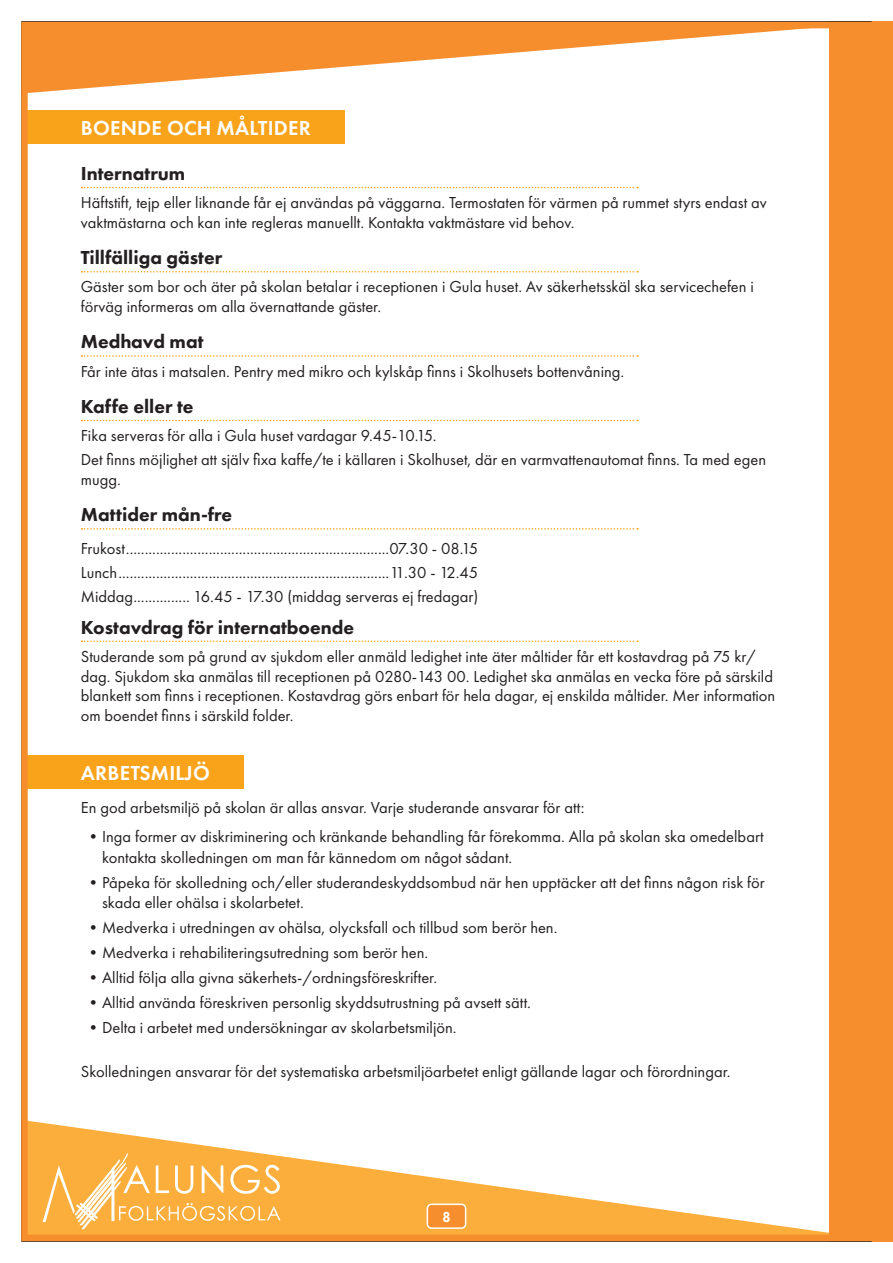
<style>
.page{position:relative;width:893px;height:1263px;background:#fff}
.page>*{position:absolute;margin:0;border:0;box-sizing:border-box;transform-origin:0 0}
.t1{font:600 21px "Futura PT";letter-spacing:.01em;color:#fff}
.t2{font:800 19.5px "Futura PT";color:#231f20}
.t3{font:16.5px/19.8px "Futura PT";color:#231f20}
.t4{font:800 15px "Futura PT";color:#fff;scale:.9 1}
</style>
<div class="page">
<div style="left:28px;top:111px;width:317px;height:33px;background:#f9a31b"></div>
<svg style="left:82px;top:187px;width:556px;height:1px"></svg>
<svg style="left:82px;top:271px;width:556px;height:2px"></svg>
<svg style="left:82px;top:355px;width:556px;height:2px"></svg>
<svg style="left:82px;top:420px;width:556px;height:1px"></svg>
<svg style="left:82px;top:528px;width:556px;height:2px"></svg>
<svg style="left:82px;top:640px;width:556px;height:2px"></svg>
<div style="left:28px;top:756px;width:216px;height:33px;background:#f9a31b"></div>
<svg style="left:28px;top:1120px;width:801px;height:114px"></svg>
<svg style="left:43px;top:1153px;width:238px;height:76px;background:#fbbb5a"></svg>
<div style="left:829px;top:94px;width:64px;height:1148px;background:#f68e2e"></div>
<svg style="left:28px;top:21px;width:865px;height:73px;fill:#f68e30"></svg>
<div style="left:21px;top:22px;width:853px;height:1219px;border:6px solid #f68e2e"></div>
<div style="left:427px;top:1204px;width:39px;height:24px;background:#f68e2e;border-radius:4px"></div>
<div style="left:427px;top:1203px;width:39px;height:26px;border:2px solid #fff;border-radius:4px"></div>
<p class="t1" style="left:81px;top:115px;width:231px">BOENDE OCH MÅLTIDER</p>
<p class="t2" style="left:81px;top:161px;width:106px">Internatrum</p>
<p class="t3" style="left:81px;top:193px;width:687px">Häftstift, tejp eller liknande får ej användas på väggarna. Termostaten för värmen på rummet styrs endast av vaktmästarna och kan inte regleras manuellt. Kontakta vaktmästare vid behov.</p>
<p class="t2" style="left:81px;top:245px;width:143px">Tillfälliga gäster</p>
<p class="t3" style="left:81px;top:277px;width:675px">Gäster som bor och äter på skolan betalar i receptionen i Gula huset. Av säkerhetsskäl ska servicechefen i förväg informeras om alla övernattande gäster.</p>
<p class="t2" style="left:81px;top:330px;width:124px">Medhavd mat</p>
<p class="t3" style="left:81px;top:361px;width:545px">Får inte ätas i matsalen. Pentry med mikro och kylskåp finns i Skolhusets bottenvåning.</p>
<p class="t2" style="left:81px;top:394px;width:114px">Kaffe eller te</p>
<p class="t3" style="left:81px;top:423px;width:687px;line-height:24px">Fika serveras för alla i Gula huset vardagar 9.45-10.15.<br>Det finns möjlighet att själv fixa kaffe/te i källaren i Skolhuset, där en varmvattenautomat finns. Ta med egen</p>
<p class="t3" style="left:81px;top:469px;width:42px">mugg.</p>
<p class="t2" style="left:81px;top:502px;width:153px">Mattider mån-fre</p>
<p class="t3" style="left:81px;top:536px;width:399px;line-height:24px;text-align:justify">Frukost......................................................................07.30 - 08.15<br>Lunch........................................................................11.30 - 12.45<br>Middag............... 16.45 - 17.30 (middag serveras ej fredagar)</p>
<p class="t2" style="left:81px;top:615px;width:275px">Kostavdrag för internatboende</p>
<p class="t3" style="left:81px;top:646px;width:696px">Studerande som på grund av sjukdom eller anmäld ledighet inte äter måltider får ett kostavdrag på 75 kr/ dag. Sjukdom ska anmälas till receptionen på 0280-143 00. Ledighet ska anmälas en vecka före på särskild blankett som finns i receptionen. Kostavdrag görs enbart för hela dagar, ej enskilda måltider. Mer information om boendet finns i särskild folder.</p>
<p class="t1" style="left:81px;top:760px;width:130px">ARBETSMILJÖ</p>
<p class="t3" style="left:81px;top:797px;width:505px">En god arbetsmiljö på skolan är allas ansvar. Varje studerande ansvarar för att:</p>
<p class="t3" style="left:102px;top:826px;width:663px;line-height:20.7px;text-indent:-17px">•Inga former av diskriminering och kränkande behandling får förekomma. Alla på skolan ska omedelbart kontakta skolledningen om man får kännedom om något sådant.</p>
<p class="t3" style="left:102px;top:872px;width:664px;line-height:20.7px;text-indent:-17px">•Påpeka för skolledning och/eller studerandeskyddsombud när hen upptäcker att det finns någon risk för skada eller ohälsa i skolarbetet.</p>
<p class="t3" style="left:85px;top:918px;width:474px">•Medverka i utredningen av ohälsa, olycksfall och tillbud som berör hen.</p>
<p class="t3" style="left:85px;top:942px;width:345px">•Medverka i rehabiliteringsutredning som berör hen.</p>
<p class="t3" style="left:85px;top:967px;width:354px">•Alltid följa alla givna säkerhets-/ordningsföreskrifter.</p>
<p class="t3" style="left:85px;top:992px;width:447px">•Alltid använda föreskriven personlig skyddsutrustning på avsett sätt.</p>
<p class="t3" style="left:85px;top:1017px;width:373px">•Delta i arbetet med undersökningar av skolarbetsmiljön.</p>
<p class="t3" style="left:81px;top:1061px;width:651px">Skolledningen ansvarar för det systematiska arbetsmiljöarbetet enligt gällande lagar och förordningar.</p>
<p class="t4" style="left:442px;top:1207px;width:10px">8</p>
</div>
